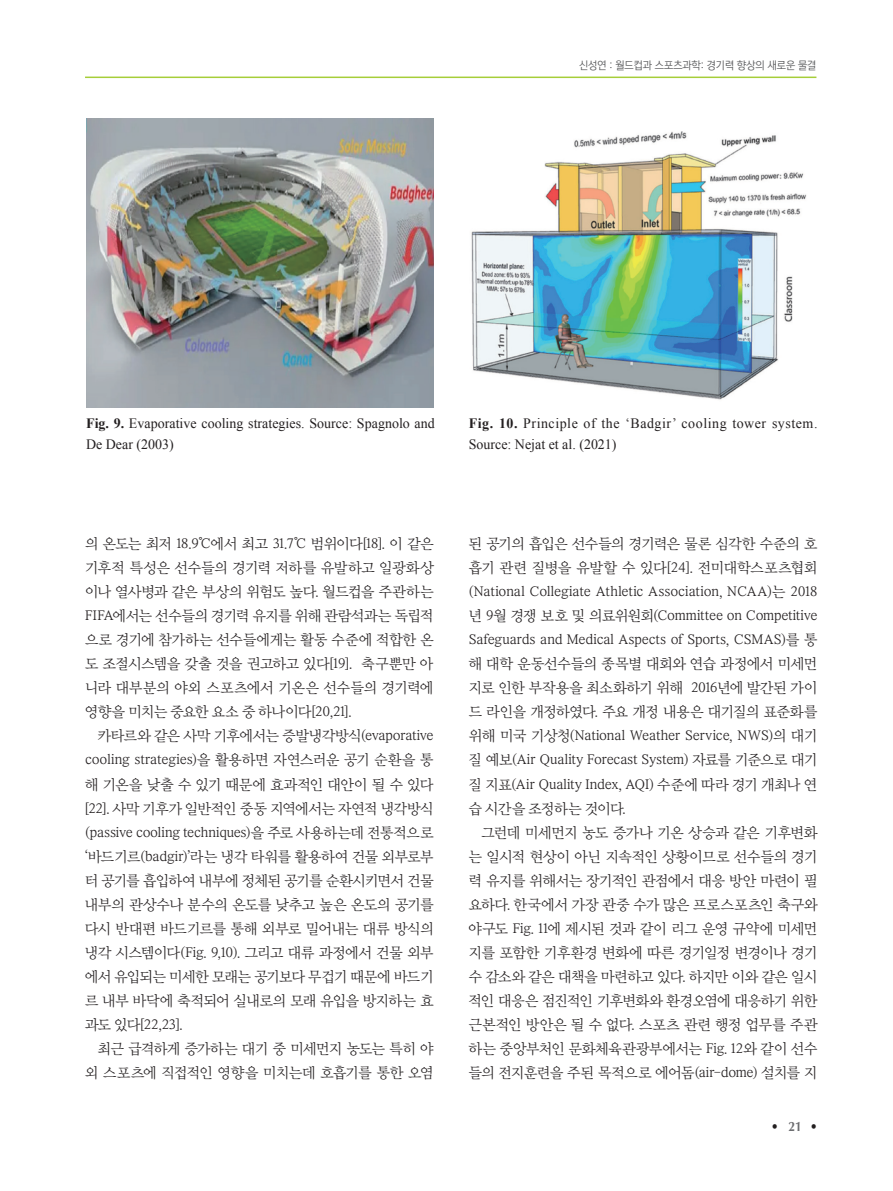
<style>
.page{position:relative;width:893px;height:1191px;background:#fff}
.page>*{position:absolute;margin:0;border:0;box-sizing:border-box;transform-origin:0 0}
._12_본문{font:14.25px/24px "Yoon Myungjo Pro 730";letter-spacing:-.025em;color:#231f20;text-align:justify}
._17_Figure{font:14.25px/21px "Times New Roman";letter-spacing:.04em;color:#231f20}
._17_Figure-2{font:14.25px/21px "Times New Roman";color:#231f20}
.t1{font:700 13.5px "Optima";color:#231f20;scale:.9 1}
.t2{font:10.5px "Yoon Gothic Pro 740";color:#57585a;scale:.95 1}
.s1{font-weight:700}
.s2{color:#6c6d70}
</style>
<div class="page">
<hr style="left:85px;top:77px;width:731px;height:1px;background:#a6ce39">
<img style="left:86px;top:118px;width:348px;height:289px">
<img style="left:471px;top:131px;width:336px;height:269px">
<p class="t2" style="left:579px;top:58px;width:251px">신성연 : 월드컵과 스포츠과학: 경기력 향상의 새로운 물결</p>
<p class="_17_Figure-2" style="left:86px;top:413px;width:350px"><span class="s1">Fig. 9.</span> Evaporative cooling strategies. Source: Spagnolo and<br>De Dear (2003)</p>
<p class="_17_Figure" style="left:469px;top:413px;width:350px"><span class="s1">Fig. 10.</span> Principle of the ‘Badgir’ cooling tower system.<br>Source: Nejat et al. (2021)</p>
<p class="_12_본문" style="left:85px;top:531px;width:350px">의 온도는 최저 18.9℃에서 최고 31.7℃ 범위이다[18]. 이 같은 기후적 특성은 선수들의 경기력 저하를 유발하고 일광화상 이나 열사병과 같은 부상의 위험도 높다. 월드컵을 주관하는 FIFA에서는 선수들의 경기력 유지를 위해 관람석과는 독립적 으로 경기에 참가하는 선수들에게는 활동 수준에 적합한 온 도 조절시스템을 갖출 것을 권고하고 있다[19]. 축구뿐만 아 니라 대부분의 야외 스포츠에서 기온은 선수들의 경기력에 영향을 미치는 중요한 요소 중 하나이다[20,21].</p>
<p class="_12_본문" style="left:85px;top:723px;width:350px;text-indent:13px">카타르와 같은 사막 기후에서는 증발냉각방식(evaporative cooling strategies)을 활용하면 자연스러운 공기 순환을 통 해 기온을 낮출 수 있기 때문에 효과적인 대안이 될 수 있다 [22]. 사막 기후가 일반적인 중동 지역에서는 자연적 냉각방식 (passive cooling techniques)을 주로 사용하는데 전통적으로 ‘바드기르(badgir)’라는 냉각 타워를 활용하여 건물 외부로부 터 공기를 흡입하여 내부에 정체된 공기를 순환시키면서 건물 내부의 관상수나 분수의 온도를 낮추고 높은 온도의 공기를 다시 반대편 바드기르를 통해 외부로 밀어내는 대류 방식의 냉각 시스템이다(Fig. 9,10). 그리고 대류 과정에서 건물 외부 에서 유입되는 미세한 모래는 공기보다 무겁기 때문에 바드기 르 내부 바닥에 축적되어 실내로의 모래 유입을 방지하는 효 과도 있다[22,23].</p>
<p class="_12_본문" style="left:85px;top:1035px;width:350px;text-align:right">최근 급격하게 증가하는 대기 중 미세먼지 농도는 특히 야 외 스포츠에 직접적인 영향을 미치는데 호흡기를 통한 오염</p>
<p class="_12_본문" style="left:469px;top:531px;width:350px">된 공기의 흡입은 선수들의 경기력은 물론 심각한 수준의 호 흡기 관련 질병을 유발할 수 있다[24]. 전미대학스포츠협회 (National Collegiate Athletic Association, NCAA)는 2018 년 9월 경쟁 보호 및 의료위원회(Committee on Competitive Safeguards and Medical Aspects of Sports, CSMAS)를 통 해 대학 운동선수들의 종목별 대회와 연습 과정에서 미세먼 지로 인한 부작용을 최소화하기 위해 2016년에 발간된 가이 드 라인을 개정하였다. 주요 개정 내용은 대기질의 표준화를 위해 미국 기상청(National Weather Service, NWS)의 대기 질 예보(Air Quality Forecast System) 자료를 기준으로 대기 질 지표(Air Quality Index, AQI) 수준에 따라 경기 개최나 연 습 시간을 조정하는 것이다.</p>
<p class="_12_본문" style="left:469px;top:819px;width:350px;text-indent:13px">그런데 미세먼지 농도 증가나 기온 상승과 같은 기후변화 는 일시적 현상이 아닌 지속적인 상황이므로 선수들의 경기 력 유지를 위해서는 장기적인 관점에서 대응 방안 마련이 필 요하다. 한국에서 가장 관중 수가 많은 프로스포츠인 축구와 야구도 Fig. 11에 제시된 것과 같이 리그 운영 규약에 미세먼 지를 포함한 기후환경 변화에 따른 경기일정 변경이나 경기 수 감소와 같은 대책을 마련하고 있다. 하지만 이와 같은 일시 적인 대응은 점진적인 기후변화와 환경오염에 대응하기 위한 근본적인 방안은 될 수 없다. 스포츠 관련 행정 업무를 주관 하는 중앙부처인 문화체육관광부에서는 Fig. 12와 같이 선수 들의 전지훈련을 주된 목적으로 에어돔(air-dome) 설치를 지</p>
<p class="t1" style="left:771px;top:1118px;width:53px">• <span class="s2">21</span> •</p>
</div>
